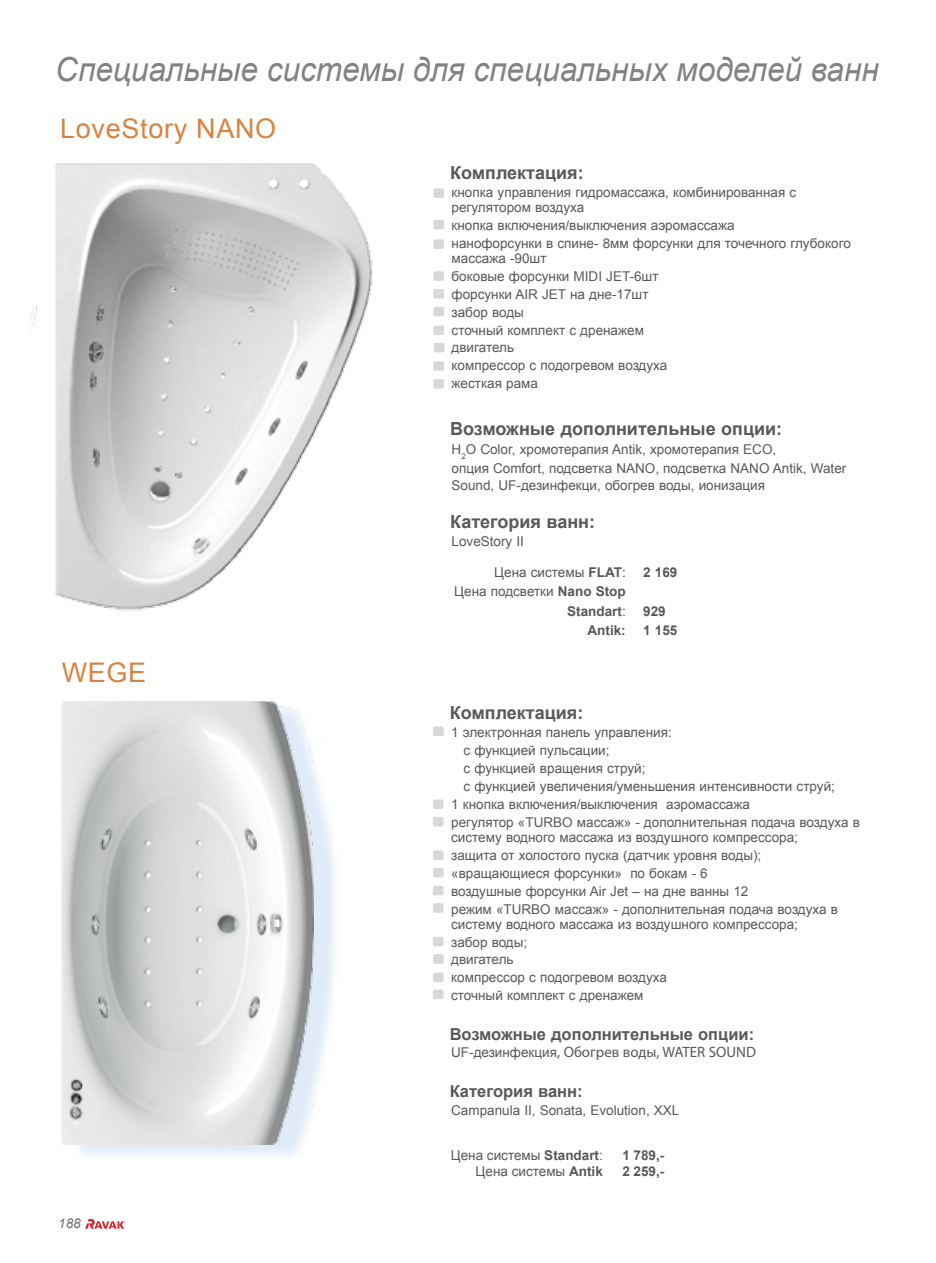
<style>
.page{position:relative;width:936px;height:1263px;background:#fff}
.page>*{position:absolute;margin:0;border:0;box-sizing:border-box;transform-origin:0 0}
.t1{font:italic 33.15px "Arial";color:#808285;scale:.95 1}
.t2{font:27px "Arial";letter-spacing:.025em;color:#d8833f}
.t3{font:700 18px "Arial";color:#58595b}
.t4{font:700 16.5px "Arial";color:#58595b}
.t5{font:15px "Myriad Pro";color:#58595b}
.t6{font:13.5px/17.9px "Arial";color:#58595b}
.t7{font:700 13.5px/19.4px "Arial";color:#58595b}
.t8{font:italic 13.5px "Arial";color:#6d6e71}
.s1{font-weight:700}
.s2{font-family:"Arial";font-size:13.5px}
</style>
<div class="page">
<svg style="left:85px;top:1219px;width:40px;height:10px"></svg>
<div style="left:433px;top:188px;width:11px;height:10px;background:#d6d8d9;border-radius:2px"></div>
<div style="left:433px;top:220px;width:11px;height:9px;background:#d6d8d9;border-radius:2px"></div>
<div style="left:433px;top:239px;width:11px;height:10px;background:#d6d8d9;border-radius:2px"></div>
<div style="left:433px;top:271px;width:11px;height:10px;background:#d6d8d9;border-radius:2px"></div>
<div style="left:433px;top:289px;width:11px;height:9px;background:#d6d8d9;border-radius:2px"></div>
<div style="left:433px;top:307px;width:11px;height:9px;background:#d6d8d9;border-radius:2px"></div>
<div style="left:433px;top:325px;width:11px;height:10px;background:#d6d8d9;border-radius:2px"></div>
<div style="left:434px;top:343px;width:10px;height:9px;background:#d6d8d9;border-radius:2px"></div>
<div style="left:433px;top:361px;width:11px;height:10px;background:#d6d8d9;border-radius:2px"></div>
<div style="left:433px;top:379px;width:11px;height:10px;background:#d6d8d9;border-radius:2px"></div>
<div style="left:74px;top:702px;width:267px;height:459px;background:#a1c1e6;opacity:.32"></div>
<img style="left:62px;top:701px;width:252px;height:444px">
<div style="left:433px;top:726px;width:10px;height:10px;background:#d6d8d9;border-radius:2px"></div>
<div style="left:433px;top:817px;width:10px;height:9px;background:#d6d8d9;border-radius:2px"></div>
<div style="left:433px;top:799px;width:10px;height:10px;background:#d6d8d9;border-radius:2px"></div>
<div style="left:433px;top:850px;width:10px;height:10px;background:#d6d8d9;border-radius:2px"></div>
<div style="left:433px;top:886px;width:10px;height:9px;background:#d6d8d9;border-radius:2px"></div>
<div style="left:433px;top:868px;width:10px;height:9px;background:#d6d8d9;border-radius:2px"></div>
<div style="left:433px;top:903px;width:10px;height:10px;background:#d6d8d9;border-radius:2px"></div>
<div style="left:433px;top:937px;width:10px;height:9px;background:#d6d8d9;border-radius:2px"></div>
<div style="left:433px;top:954px;width:10px;height:10px;background:#d6d8d9;border-radius:2px"></div>
<div style="left:433px;top:972px;width:10px;height:10px;background:#d6d8d9;border-radius:2px"></div>
<div style="left:433px;top:989px;width:10px;height:10px;background:#d6d8d9;border-radius:2px"></div>
<img style="left:30px;top:163px;width:343px;height:448px">
<h1 class="t1" style="left:55px;top:48px;width:868px">Специальные системы для специальных моделей ванн</h1>
<h2 class="t2" style="left:60px;top:111px;width:217px">LoveStory NANO</h2>
<h3 class="t3" style="left:450px;top:161px;width:135px">Комплектация:</h3>
<p class="t6" style="left:451px;top:185px;width:346px;line-height:15px">кнопка управления гидромассажа, комбинированная с регулятором воздуха</p>
<p class="t6" style="left:451px;top:216px;width:401px">кнопка включения/выключения аэромассажа<br>нанофорсунки в спине- 8мм форсунки для точечного глубокого</p>
<p class="t6" style="left:451px;top:249px;width:217px">массажа -90шт<br>боковые форсунки MIDI JET-6шт форсунки AIR JET на дне-17шт забор воды<br>сточный комплект с дренажем двигатель<br>компрессор с подогревом воздуха жесткая рама</p>
<h3 class="t3" style="left:450px;top:416px;width:333px">Возможные дополнительные опции:</h3>
<p class="t6" style="left:451px;top:440px;width:396px;line-height:19.4px">H<sub>2</sub>O Color, хромотерапия Antik, хромотерапия ECO,<br>опция Comfort, подсветка NANO, подсветка NANO Antik, Water</p>
<p class="t6" style="left:451px;top:476px;width:315px">Sound, UF-дезинфекци, обогрев воды, ионизация</p>
<h3 class="t3" style="left:450px;top:509px;width:146px">Категория ванн:</h3>
<p class="t6" style="left:451px;top:532px;width:74px">LoveStory II</p>
<h2 class="t2" style="left:62px;top:655px;width:86px">WEGE</h2>
<p class="t8" style="left:58px;top:1214px;width:24px">188</p>
<p class="t6" style="left:454px;top:563px;width:173px;line-height:19.4px;text-align:right">Цена системы <span class="s1">FLAT</span>:<br>Цена подсветки <span class="s1">Nano Stop<br>Standart</span>:<br><span class="s1">Antik:</span></p>
<p class="t7" style="left:643px;top:563px;width:36px">2 169</p>
<p class="t7" style="left:643px;top:602px;width:36px">929<br>1 155</p>
<h3 class="t3" style="left:449px;top:701px;width:135px">Комплектация:</h3>
<p class="t6" style="left:451px;top:724px;width:222px">1 электронная панель управления:</p>
<p class="t6" style="left:463px;top:742px;width:147px">с функцией пульсации;</p>
<p class="t6" style="left:463px;top:760px;width:183px">с функцией вращения струй;</p>
<p class="t6" style="left:463px;top:777px;width:373px">с функцией увеличения/уменьшения интенсивности струй;</p>
<p class="t6" style="left:451px;top:795px;width:300px">1 кнопка включения/выключения аэромассажа</p>
<p class="t6" style="left:451px;top:813px;width:410px">регулятор «TURBO массаж» - дополнительная подача воздуха в</p>
<p class="t6" style="left:451px;top:828px;width:388px">систему водного массажа из воздушного компрессора; защита от холостого пуска (датчик уровня воды); «вращающиеся форсунки» по бокам - 6<br>воздушные форсунки Air Jet – на дне ванны 12<br>режим «TURBO массаж» - дополнительная подача воздуха в</p>
<p class="t6" style="left:451px;top:915px;width:348px">систему водного массажа из воздушного компрессора; забор воды;<br>двигатель<br>компрессор с подогревом воздуха<br>сточный комплект с дренажем</p>
<p class="t4" style="left:449px;top:1023px;width:306px">Возможные дополнительные опции:</p>
<p class="t5" style="left:451px;top:1043px;width:306px"><span class="s2">UF-дезинфекция</span>, Обогрев воды, WATER SOUND</p>
<p class="t4" style="left:449px;top:1080px;width:134px">Категория ванн:</p>
<p class="t6" style="left:451px;top:1101px;width:230px">Campanula II, Sonata, Evolution, XXL</p>
<p class="t6" style="left:450px;top:1147px;width:154px;line-height:16.5px;text-align:right">Цена cистемы <span class="s1">Standart</span>:<br>Цена cистемы <span class="s1">Antik</span></p>
<p class="t7" style="left:622px;top:1147px;width:44px;line-height:16.5px">1 789,-<br>2 259,-</p>
</div>
